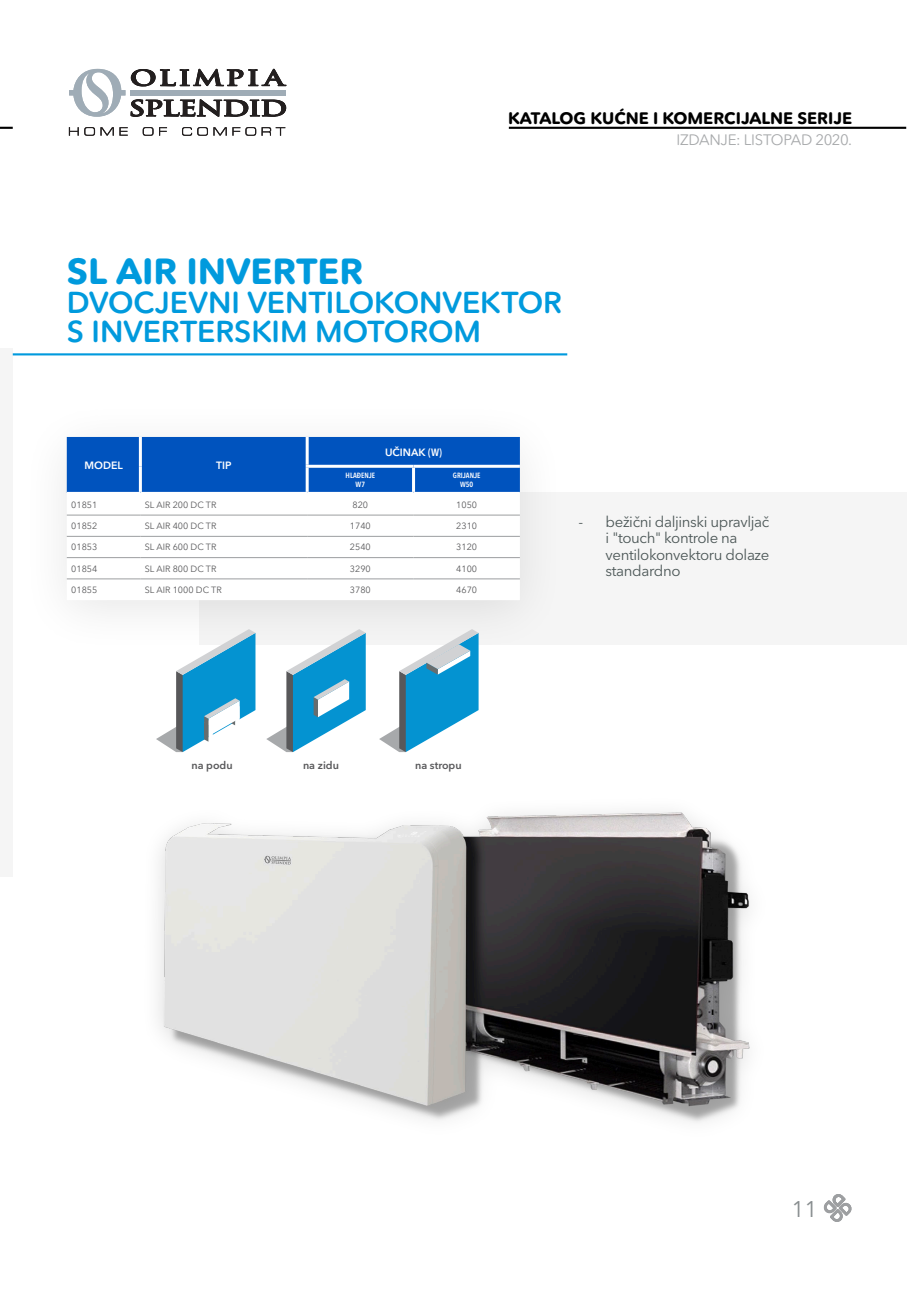
<style>
.page{position:relative;width:919px;height:1289px;background:#fff}
.page>*{position:absolute;margin:0;border:0;box-sizing:border-box;transform-origin:0 0}
.t1{font:700 36px "Avenir Next Rounded Pro";color:#009add}
.t2{font:600 30px "Avenir Next Rounded Pro";letter-spacing:-.005em;color:#009add}
.t3{font:22.5px "Avenir Next LT Pro";color:#888d8f}
.t4{font:700 16.5px "Avenir Next Rounded Pro";color:#000}
.t5{font:15px/16.5px "Avenir Next LT Pro";letter-spacing:-.025em;color:#4c5757}
.t6{font:15px "Avenir Next Rounded Pro";letter-spacing:-.02em;color:#a7a9ab}
.t7{font:600 10.8px "Avenir Next LT Pro";color:#58585a}
.t8{font:600 10.5px "Avenir Next LT Pro";color:#fff}
.t9{font:9px "Avenir Next LT Pro";color:#58585a}
.t10{font:600 condensed 7.5px/9px "Avenir Next LT Pro";color:#fff;text-align:center}
.s1{font-stretch:condensed}
</style>
<div class="page">
<svg style="left:69px;top:69px;width:217px;height:48px"></svg>
<svg style="left:69px;top:127px;width:59px;height:9px"></svg>
<svg style="left:143px;top:127px;width:10px;height:9px"></svg>
<svg style="left:159px;top:127px;width:8px;height:9px"></svg>
<svg style="left:182px;top:127px;width:103px;height:9px"></svg>
<svg style="left:823px;top:1194px;width:28px;height:27px"></svg>
<svg style="left:0;top:127px;width:13px;height:2px"></svg>
<hr style="left:509px;top:127px;width:397px;height:2px;background:#000">
<img style="left:158px;top:752px;width:592px;height:371px">
<div style="left:0;top:348px;width:13px;height:528px;background:#f5f5f5"></div>
<div style="left:199px;top:492px;width:707px;height:152px;background:#f5f5f5"></div>
<div style="left:19px;top:398px;width:548px;height:258px;background:#000;opacity:.1"></div>
<div style="left:67px;top:437px;width:453px;height:55px;background:#0053be"></div>
<div style="left:67px;top:494px;width:453px;height:106px;background:#fff"></div>
<div style="left:67px;top:516px;width:453px;height:62px;background:#fff"></div>
<hr style="left:139px;top:437px;width:3px;height:29px;background:#fff">
<hr style="left:305px;top:437px;width:3px;height:28px;background:#fff">
<hr style="left:139px;top:466px;width:3px;height:26px;background:#fff">
<hr style="left:305px;top:465px;width:108px;height:3px;background:#fff">
<hr style="left:305px;top:468px;width:3px;height:24px;background:#fff">
<hr style="left:413px;top:465px;width:107px;height:3px;background:#fff">
<hr style="left:412px;top:468px;width:3px;height:24px;background:#fff">
<hr style="left:67px;top:492px;width:73px;height:2px;background:#fff">
<hr style="left:140px;top:492px;width:167px;height:2px;background:#fff">
<hr style="left:307px;top:492px;width:106px;height:2px;background:#fff">
<hr style="left:413px;top:492px;width:107px;height:2px;background:#fff">
<hr style="left:67px;top:515px;width:73px;height:1px;background:#9d9fa1">
<hr style="left:140px;top:515px;width:167px;height:1px;background:#9d9fa1">
<hr style="left:307px;top:515px;width:106px;height:1px;background:#9d9fa1">
<hr style="left:413px;top:515px;width:107px;height:1px;background:#9d9fa1">
<hr style="left:67px;top:536px;width:73px;height:1px;background:#9d9fa1">
<hr style="left:140px;top:536px;width:167px;height:1px;background:#9d9fa1">
<hr style="left:307px;top:536px;width:106px;height:1px;background:#9d9fa1">
<hr style="left:413px;top:536px;width:107px;height:1px;background:#9d9fa1">
<hr style="left:67px;top:557px;width:73px;height:1px;background:#9d9fa1">
<hr style="left:140px;top:557px;width:167px;height:1px;background:#9d9fa1">
<hr style="left:307px;top:557px;width:106px;height:1px;background:#9d9fa1">
<hr style="left:413px;top:557px;width:107px;height:1px;background:#9d9fa1">
<hr style="left:67px;top:578px;width:73px;height:1px;background:#9d9fa1">
<hr style="left:140px;top:578px;width:167px;height:1px;background:#9d9fa1">
<hr style="left:307px;top:578px;width:106px;height:1px;background:#9d9fa1">
<hr style="left:413px;top:578px;width:107px;height:1px;background:#9d9fa1">
<svg style="left:266px;top:629px;width:100px;height:123px"></svg>
<svg style="left:379px;top:629px;width:99px;height:123px"></svg>
<svg style="left:156px;top:629px;width:99px;height:123px"></svg>
<hr style="left:13px;top:353px;width:554px;height:2px;background:#009add">
<h3 class="t4" style="left:508px;top:108px;width:345px">KATALOG KUĆNE I KOMERCIJALNE SERIJE</h3>
<h3 class="t6" style="left:676px;top:131px;width:177px">IZDANJE: LISTOPAD 2020.</h3>
<p class="t1" style="left:67px;top:249px;width:298px">SL AIR INVERTER</p>
<p class="t2" style="left:67px;top:284px;width:496px">DVOCJEVNI VENTILOKONVEKTOR</p>
<p class="t2" style="left:67px;top:313px;width:416px">S INVERTERSKIM MOTOROM</p>
<p class="t8" style="left:84px;top:459px;width:40px">MODEL</p>
<p class="t8" style="left:216px;top:459px;width:17px">TIP</p>
<p class="t8" style="left:385px;top:445px;width:58px">UČINAK <span class="s1">(W)</span></p>
<p class="t10" style="left:345px;top:471px;width:31px">HLAĐENJE<br>W7</p>
<p class="t10" style="left:453px;top:471px;width:29px">GRIJANJE</p>
<p class="t10" style="left:460px;top:480px;width:15px">W50</p>
<p class="t9" style="left:71px;top:499px;width:28px">01851</p>
<p class="t9" style="left:145px;top:499px;width:73px">SL AIR 200 DC TR</p>
<p class="t9" style="left:352px;top:499px;width:17px">820</p>
<p class="t9" style="left:456px;top:499px;width:22px">1050</p>
<p class="t9" style="left:71px;top:520px;width:28px">01852</p>
<p class="t9" style="left:145px;top:520px;width:73px">SL AIR 400 DC TR</p>
<p class="t9" style="left:350px;top:520px;width:22px">1740</p>
<p class="t9" style="left:456px;top:520px;width:22px">2310</p>
<p class="t9" style="left:71px;top:542px;width:28px">01853</p>
<p class="t9" style="left:145px;top:542px;width:73px">SL AIR 600 DC TR</p>
<p class="t9" style="left:350px;top:542px;width:22px">2540</p>
<p class="t9" style="left:456px;top:542px;width:22px">3120</p>
<p class="t9" style="left:71px;top:563px;width:28px">01854</p>
<p class="t9" style="left:145px;top:563px;width:73px">SL AIR 800 DC TR</p>
<p class="t9" style="left:350px;top:563px;width:22px">3290</p>
<p class="t9" style="left:456px;top:563px;width:22px">4100</p>
<p class="t9" style="left:71px;top:584px;width:28px">01855</p>
<p class="t9" style="left:145px;top:584px;width:78px">SL AIR 1000 DC TR</p>
<p class="t9" style="left:350px;top:584px;width:22px">3780</p>
<p class="t9" style="left:456px;top:584px;width:22px">4670</p>
<p class="t7" style="left:191px;top:759px;width:43px">na podu</p>
<p class="t7" style="left:303px;top:759px;width:37px">na zidu</p>
<p class="t7" style="left:415px;top:759px;width:48px">na stropu</p>
<p class="t5" style="left:605px;top:513px;width:165px;text-indent:-27px">- bežični daljinski upravljač i "touch" kontrole na ventilokonvektoru dolaze standardno</p>
<h3 class="t3" style="left:791px;top:1195px;width:28px">11</h3>
</div>
